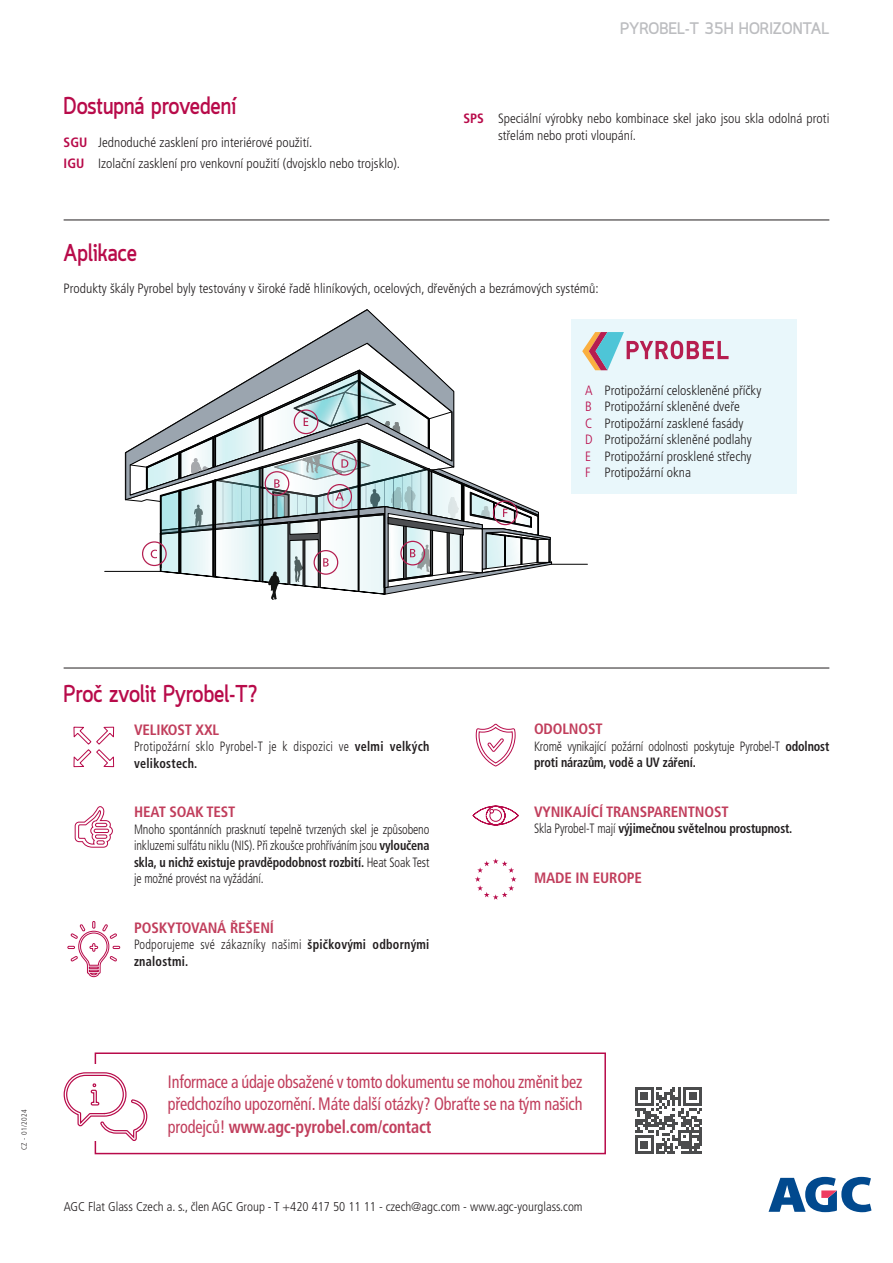
<style>
.page{position:relative;width:893px;height:1263px;background:#fff}
.page>*{position:absolute;margin:0;border:0;box-sizing:border-box;transform-origin:0 0}
.t1{font:700 24px "Quark";color:#b80b4a;scale:.9 1}
.t2{font:condensed 18px/22.5px "Frutiger CE";letter-spacing:-.01em;color:#c13e5c;text-align:justify;scale:.9 1}
.t3{font:700 16.5px "Quark";color:#bcbdc0}
.t4{font:700 condensed 15px "Frutiger CE";letter-spacing:-.01em;color:#c13e5c}
.t5{font:300 condensed 13.5px/16.5px "Frutiger CE";color:#231f20}
.t6{font:300 condensed 13.5px/16.5px "Frutiger CE";color:#231f20;text-align:justify;scale:.9 1}
.t7{font:300 condensed 13.5px/16.5px "Frutiger CE";letter-spacing:.02em;color:#231f20;scale:.9 1}
.t8{font:700 condensed 13.5px "Frutiger CE";letter-spacing:-.01em;color:#231f20;scale:.9 1}
.t9{font:300 condensed 12.75px "Frutiger CE";color:#231f20}
.t10{font:300 condensed 7.5px "Frutiger CE";letter-spacing:.05em;color:#231f20}
.s1{font-weight:700;color:#b80b4a}
.s2{color:#b80b4a}
.s3{font-weight:700}
.s4{font-weight:300}
</style>
<div class="page">
<svg style="left:768px;top:1177px;width:103px;height:35px"></svg>
<svg style="left:635px;top:1087px;width:67px;height:67px"></svg>
<hr style="left:64px;top:220px;width:765px;height:1px;background:#231f20">
<div style="left:95px;top:1052px;width:511px;height:102px;border:2px solid #b80b4a"></div>
<div style="left:86px;top:1064px;width:48px;height:77px;background:#fff"></div>
<svg style="left:63px;top:1072px;width:85px;height:70px"></svg>
<hr style="left:64px;top:668px;width:765px;height:1px;background:#231f20">
<hr style="left:552px;top:564px;width:35px;height:1px;background:#000">
<svg style="left:266px;top:309px;width:165px;height:60px"></svg>
<hr style="left:105px;top:571px;width:55px;height:1px;background:#000">
<svg style="left:125px;top:369px;width:427px;height:231px"></svg>
<div style="left:571px;top:319px;width:226px;height:174px;background:#e9f7fb"></div>
<svg style="left:582px;top:332px;width:147px;height:38px"></svg>
<svg style="left:67px;top:921px;width:53px;height:56px"></svg>
<svg style="left:475px;top:858px;width:41px;height:42px"></svg>
<svg style="left:73px;top:726px;width:41px;height:41px"></svg>
<svg style="left:74px;top:806px;width:39px;height:42px"></svg>
<svg style="left:475px;top:723px;width:41px;height:44px"></svg>
<svg style="left:472px;top:805px;width:47px;height:20px"></svg>
<h1 class="t1" style="left:64px;top:92px;width:193px">Dostupná provedení</h1>
<p class="t5" style="left:64px;top:132px;width:338px;line-height:20.7px"><span class="s1">SGU</span> Jednoduché zasklení pro interiérové použití.<br><span class="s1">IGU</span> Izolační zasklení pro venkovní použití (dvojsklo nebo trojsklo).</p>
<p class="t3" style="left:620px;top:18px;width:20px">PYROBEL</p>
<p class="t3" style="left:685px;top:18px;width:74px">-T 35H HORIZON</p>
<p class="t3" style="left:803px;top:18px;width:19px">TAL</p>
<p class="t5" style="left:498px;top:110px;width:333px;text-indent:-35px"><span class="s1">SPS</span> Speciální výrobky nebo kombinace skel jako jsou skla odolná proti střelám nebo proti vloupání.</p>
<h1 class="t1" style="left:64px;top:239px;width:83px">Aplikace</h1>
<p class="t5" style="left:64px;top:281px;width:536px">Produkty škály Pyrobel byly testovány v široké řadě hliníkových, ocelových, dřevěných a bezrámových systémů:</p>
<p class="t5" style="left:585px;top:382px;width:178px"><span class="s2">A</span> Protipožární celoskleněné příčky<br><span class="s2">B</span> Protipožární skleněné dveře<br><span class="s2">C</span> Protipožární zasklené fasády<br><span class="s2">D</span> Protipožární skleněné podlahy<br><span class="s2">E</span> Protipožární prosklené střechy<br><span class="s2">F</span> Protipožární okna</p>
<h1 class="t1" style="left:64px;top:679px;width:217px">Proč zvolit Pyrobel-T?</h1>
<p class="t4" style="left:134px;top:721px;width:86px">VELIKOST XXL</p>
<p class="t7" style="left:134px;top:738px;width:330px">Protipožární sklo Pyrobel-T je k dispozici ve <span class="s3">velmi velkých velikostech.</span></p>
<p class="t4" style="left:134px;top:803px;width:103px">HEAT SOAK TEST</p>
<p class="t6" style="left:134px;top:821px;width:330px">Mnoho spontánních prasknutí tepelně tvrzených skel je způsobeno inkluzemi sulfátu niklu (NIS). Při zkoušce prohříváním jsou <span class="s3">vyloučena skla, u nichž existuje pravděpodobnost rozbití.</span> Heat Soak Test je možné provést na vyžádání.</p>
<p class="t4" style="left:134px;top:919px;width:141px">POSKYTOVANÁ ŘEŠENÍ</p>
<p class="t7" style="left:134px;top:936px;width:330px">Podporujeme své zákazníky našimi <span class="s3">špičkovými odbornými znalostmi.</span></p>
<p class="t4" style="left:534px;top:721px;width:70px">ODOLNOST</p>
<p class="t6" style="left:534px;top:738px;width:330px">Kromě vynikající požární odolnosti poskytuje Pyrobel-T <span class="s3">odolnost proti nárazům, vodě a UV záření.</span></p>
<p class="t4" style="left:534px;top:803px;width:196px">VYNIKAJÍCÍ TRANSPARENTNOST</p>
<p class="t8" style="left:534px;top:821px;width:289px"><span class="s4">Skla Pyrobel-T mají</span> výjimečnou světelnou prostupnost.</p>
<p class="t4" style="left:534px;top:869px;width:22px">made</p>
<p class="t4" style="left:575px;top:869px;width:27px">in europe</p>
<p class="t10" style="left:20px;top:1150px;width:42px;rotate:-90deg">CZ - 01/2024</p>
<h2 class="t2" style="left:168px;top:1070px;width:462px">Informace a údaje obsažené v tomto dokumentu se mohou změnit bez předchozího upozornění. Máte další otázky? Obraťte se na tým našich prodejců! <span class="s3">www.agc-pyrobel.com/contact</span></h2>
<p class="t9" style="left:64px;top:1199px;width:520px">AGC Flat Glass Czech a. s., člen AGC Group - T +420 417 50 11 11 - czech@agc.com - www.agc-yourglass.com</p>
</div>
